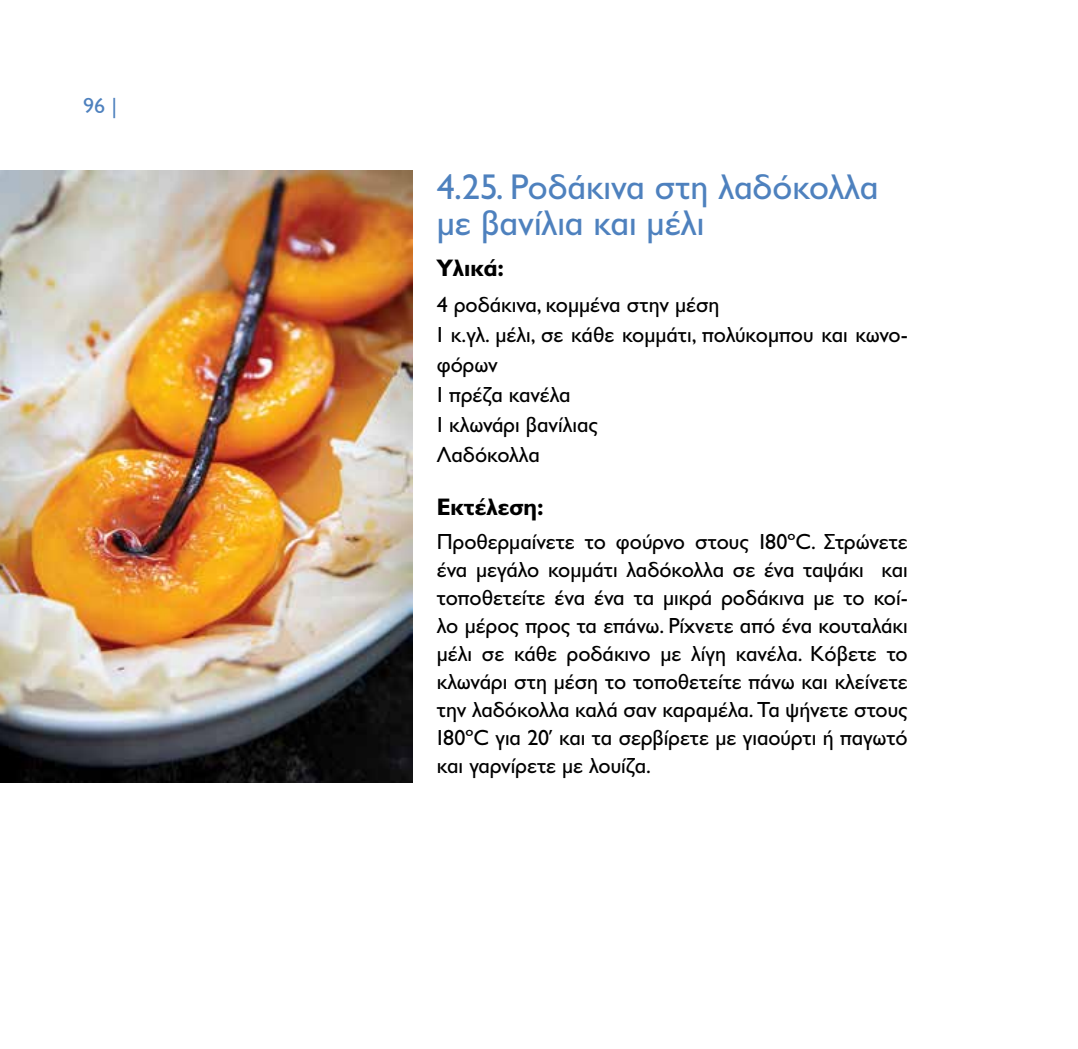
<style>
.page{position:relative;width:1078px;height:1049px;background:#fff}
.page>*{position:absolute;margin:0;border:0;box-sizing:border-box;transform-origin:0 0}
.t1{font:36px/35.6px "Gill Sans Hel";color:#4e81be}
.t2{font:700 24px "Gill Sans Hel";color:#000}
.t3{font:22px/28px "Gill Sans Hel";color:#000}
.t4{font:22px "CF Jeckyl";color:#4e81be}
</style>
<div class="page">
<img style="left:0;top:170px;width:412px;height:612px">
<p class="t4" style="left:83px;top:90px;width:35px">96 |</p>
<h1 class="t1" style="left:437px;top:170px;width:443px">4.25. Ροδάκινα στη λαδόκολλα με βανίλια και μέλι</h1>
<p class="t2" style="left:437px;top:256px;width:69px">Υλικά:</p>
<p class="t3" style="left:437px;top:290px;width:472px;line-height:30px">4 ροδάκινα, κομμένα στην μέση<br>1 κ.γλ. μέλι, σε κάθε κομμάτι, πολύκομπου και κωνο&shy;φόρων<br>1 πρέζα κανέλα<br>1 κλωνάρι βανίλιας<br>Λαδόκολλα</p>
<p class="t2" style="left:437px;top:495px;width:108px">Εκτέλεση:</p>
<p class="t3" style="left:437px;top:528px;width:472px;text-align:justify">Προθερμαίνετε το φούρνο στους 180ºC. Στρώνετε ένα μεγάλο κομμάτι λαδόκολλα σε ένα ταψάκι και τοποθετείτε ένα ένα τα μικρά ροδάκινα με το κοί&shy;λο μέρος προς τα επάνω. Ρίχνετε από ένα κουταλάκι μέλι σε κάθε ροδάκινο με λίγη κανέλα. Κόβετε το κλωνάρι στη μέση το τοποθετείτε πάνω και κλείνετε την λαδόκολλα καλά σαν καραμέλα. Τα ψήνετε στους 180ºC για 20ʹ και τα σερβίρετε με γιαούρτι ή παγωτό και γαρνίρετε με λουίζα.</p>
</div>
